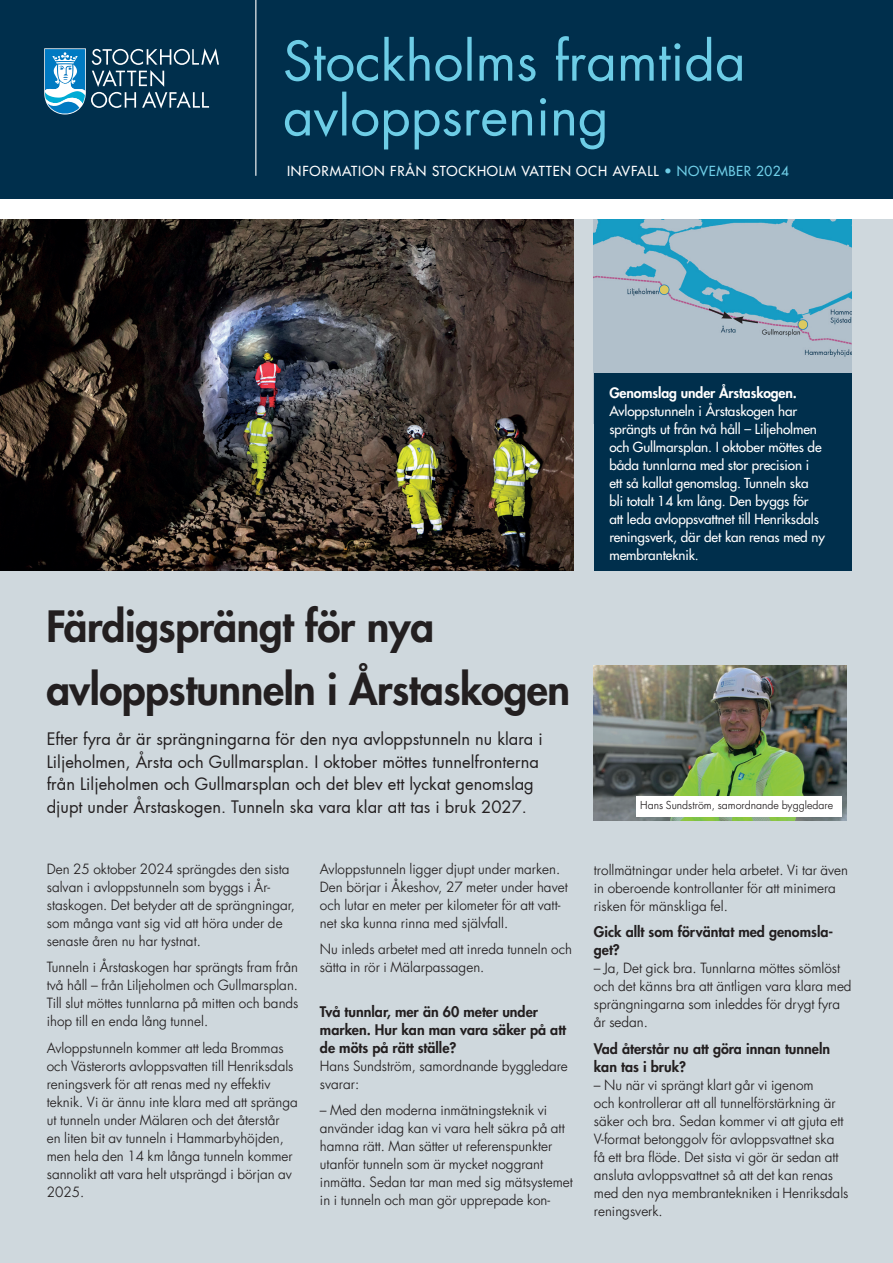
<style>
.page{position:relative;width:893px;height:1263px;background:#fff}
.page>*{position:absolute;margin:0;border:0;box-sizing:border-box;transform-origin:0 0}
.t1{font:800 42px/63px "Futura LT Pro";letter-spacing:-.01em;color:#231f20}
.t2{font:16.5px/22.5px "Futura";color:#231f20}
.t3{font:800 14.25px/18px "Futura LT Pro";color:#231f20}
.t4{font:800 13.95px "Futura LT Pro";letter-spacing:-.005em;color:#fff}
.t5{font:13.5px/18px "Futura L Tfor SVOA Sm Lt";color:#231f20}
.t6{font:500 13.5px/18px "Futura LT Pro";letter-spacing:-.005em;color:#fff}
.t7{font:500 13.5px "Futura LT Pro";letter-spacing:.06em;color:#fff}
.t8{font:10.5px "Futura L Tfor SVOA Sm Lt";color:#231f20}
.s1{color:#6fcee7}
</style>
<div class="page">
<div style="left:0;top:219px;width:893px;height:1044px;background:#cfd8dd"></div>
<div style="left:0;top:0;width:893px;height:199px;background:#002f4c"></div>
<svg style="left:44px;top:48px;width:175px;height:66px"></svg>
<hr style="left:255px;top:0;width:1px;height:176px;background:#fff">
<svg style="left:285px;top:92px;width:320px;height:57px"></svg>
<svg style="left:285px;top:36px;width:457px;height:45px"></svg>
<img style="left:0;top:219px;width:573px;height:351px">
<img style="left:594px;top:219px;width:257px;height:154px">
<div style="left:594px;top:373px;width:258px;height:197px;background:#002f4c"></div>
<img style="left:593px;top:665px;width:253px;height:155px">
<svg style="left:707px;top:307px;width:53px;height:17px"></svg>
<div style="left:636px;top:796px;width:206px;height:21px;background:#fff"></div>
<p class="t7" style="left:287px;top:161px;width:503px">INFORMATION FRÅN STOCKHOLM VATTEN OCH AVFALL <span class="s1">• NOVEMBER 2024</span></p>
<h1 class="t1" style="left:46px;top:593px;width:525px">Färdigsprängt för nya avloppstunneln i Årstaskogen</h1>
<p class="t2" style="left:47px;top:728px;width:498px">Efter fyra år är sprängningarna för den nya avloppstunneln nu klara i Liljeholmen, Årsta och Gullmarsplan. I oktober möttes tunnelfronterna från Liljeholmen och Gullmarsplan och det blev ett lyckat genomslag djupt under Årstaskogen. Tunneln ska vara klar att tas i bruk 2027.</p>
<p class="t5" style="left:47px;top:860px;width:250px">Den 25 oktober 2024 sprängdes den sista salvan i avloppstunneln som byggs i År&shy;staskogen. Det betyder att de sprängningar, som många vant sig vid att höra under de senaste åren nu har tystnat.</p>
<p class="t5" style="left:47px;top:958px;width:253px;text-align:justify">Tunneln i Årstaskogen har sprängts fram från två håll – från Liljeholmen och Gullmarsplan.<br>Till slut möttes tunnlarna på mitten och bands ihop till en enda lång tunnel.</p>
<p class="t5" style="left:47px;top:1039px;width:253px">Avloppstunneln kommer att leda Brommas och Västerorts avloppsvatten till Henriksdals reningsverk för att renas med ny effektiv teknik. Vi är ännu inte klara med att spränga ut tunneln under Mälaren och det återstår<br>en liten bit av tunneln i Hammarbyhöjden, men hela den 14 km långa tunneln kommer sannolikt att vara helt utsprängd i början av 2025.</p>
<p class="t5" style="left:320px;top:860px;width:249px">Avloppstunneln ligger djupt under marken.<br>Den börjar i Åkeshov, 27 meter under havet och lutar en meter per kilometer för att vatt&shy;net ska kunna rinna med självfall.</p>
<p class="t5" style="left:320px;top:940px;width:254px">Nu inleds arbetet med att inreda tunneln och sätta in rör i Mälarpassagen.</p>
<p class="t3" style="left:320px;top:1002px;width:248px">Två tunnlar, mer än 60 meter under marken. Hur kan man vara säker på att de möts på rätt ställe?</p>
<p class="t5" style="left:320px;top:1057px;width:249px">Hans Sundström, samordnande byggledare svarar:</p>
<p class="t5" style="left:320px;top:1101px;width:254px">– Med den moderna inmätningsteknik vi använder idag kan vi vara helt säkra på att hamna rätt. Man sätter ut referenspunkter utanför tunneln som är mycket noggrant inmätta. Sedan tar man med sig mätsystemet in i tunneln och man gör upprepade kon-</p>
<p class="t4" style="left:609px;top:383px;width:189px">Genomslag under Årstaskogen.</p>
<p class="t6" style="left:609px;top:402px;width:217px">Avloppstunneln i Årstaskogen har sprängts ut från två håll – Liljeholmen och Gullmarsplan. I oktober möttes de båda tunnlarna med stor precision i ett så kallat genomslag. Tunneln ska bli totalt 14 km lång. Den byggs för att leda avloppsvattnet till Henriksdals reningsverk, där det kan renas med ny membranteknik.</p>
<p class="t8" style="left:640px;top:799px;width:194px">Hans Sundström, samordnande byggledare</p>
<p class="t5" style="left:594px;top:861px;width:256px">trollmätningar under hela arbetet. Vi tar även in oberoende kontrollanter för att minimera risken för mänskliga fel.</p>
<p class="t3" style="left:594px;top:922px;width:241px">Gick allt som förväntat med genomsla&shy;get?</p>
<p class="t5" style="left:594px;top:959px;width:259px">– Ja, Det gick bra. Tunnlarna möttes sömlöst och det känns bra att äntligen vara klara med sprängningarna som inleddes för drygt fyra år sedan.</p>
<p class="t3" style="left:594px;top:1039px;width:238px">Vad återstår nu att göra innan tunneln kan tas i bruk?</p>
<p class="t5" style="left:594px;top:1076px;width:256px">– Nu när vi sprängt klart går vi igenom<br>och kontrollerar att all tunnelförstärkning är säker och bra. Sedan kommer vi att gjuta ett V-format betonggolv för avloppsvattnet ska få ett bra flöde. Det sista vi gör är sedan att ansluta avloppsvattnet så att det kan renas med den nya membrantekniken i Henriksdals reningsverk.</p>
</div>
